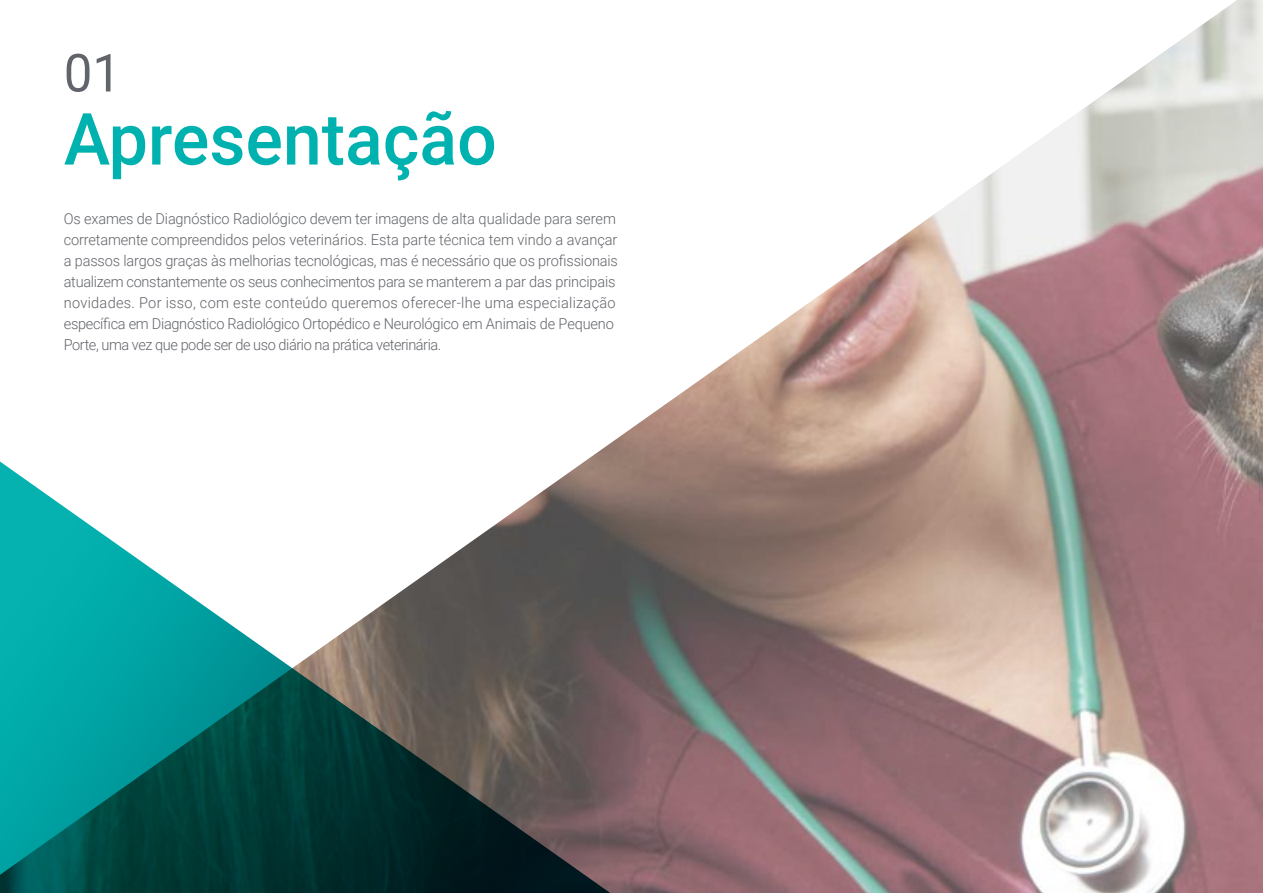
<style>
.page{position:relative;width:1263px;height:893px;background:#fff}
.page>*{position:absolute;margin:0;border:0;box-sizing:border-box;transform-origin:0 0}
.t1{font:500 72px "Roboto";color:#00b2af}
.t2{font:52.5px "Roboto";color:#61646a}
.t3{font:300 15px/21px "Roboto";letter-spacing:-.01em;color:#61646a}
</style>
<div class="page">
<img style="left:606px;top:0;width:657px;height:893px">
<svg style="left:0;top:446px;width:640px;height:447px"></svg>
<h2 class="t2" style="left:64px;top:36px;width:59px">01</h2>
<h1 class="t1" style="left:64px;top:89px;width:435px">Apresentação</h1>
<p class="t3" style="left:64px;top:207px;width:556px">Os exames de Diagnóstico Radiológico devem ter imagens de alta qualidade para serem corretamente compreendidos pelos veterinários. Esta parte técnica tem vindo a avançar a passos largos graças às melhorias tecnológicas, mas é necessário que os profissionais atualizem constantemente os seus conhecimentos para se manterem a par das principais novidades. Por isso, com este conteúdo queremos oferecer-lhe uma especialização específica em Diagnóstico Radiológico Ortopédico e Neurológico em Animais de Pequeno Porte, uma vez que pode ser de uso diário na prática veterinária.</p>
</div>
